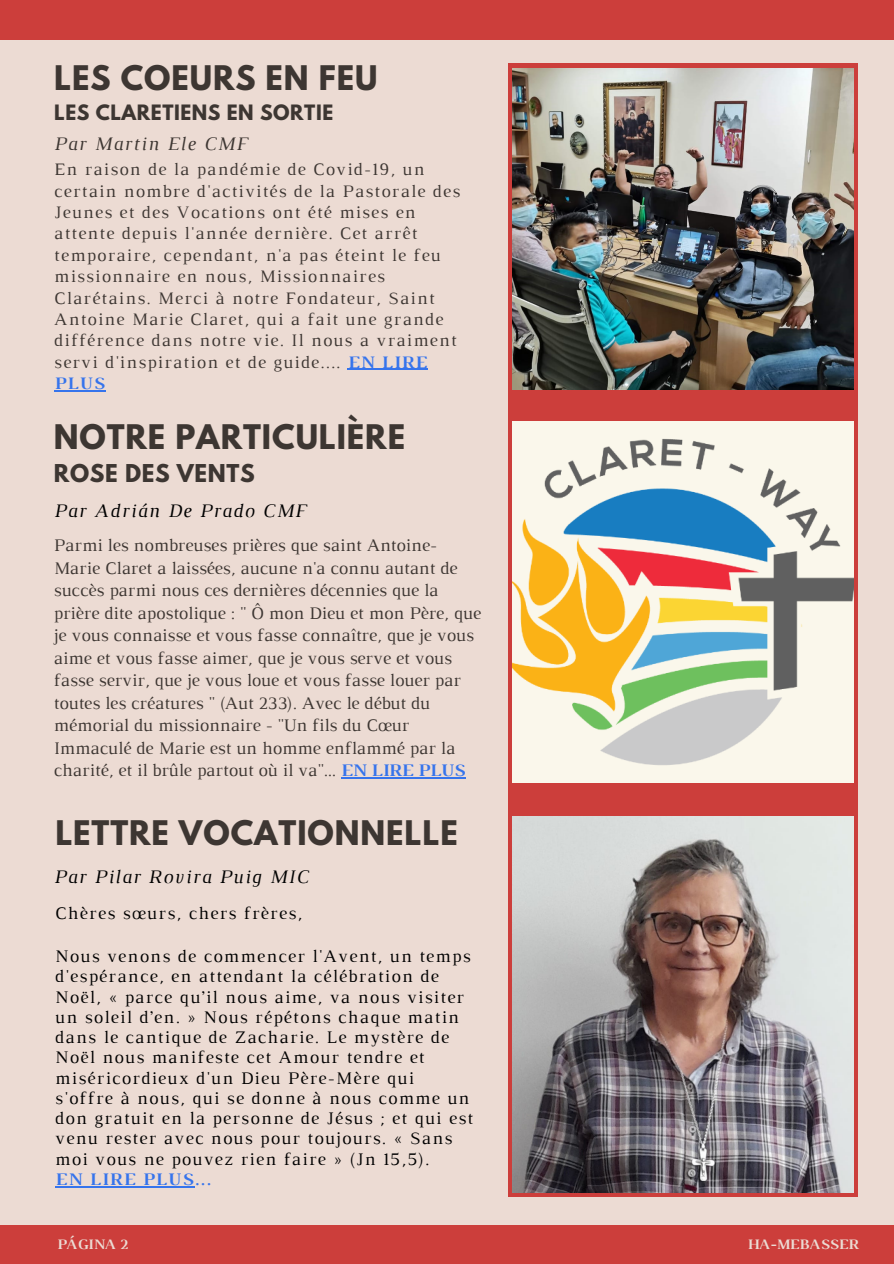
<style>
.page{position:relative;width:894px;height:1264px;background:#fff}
.page>*{position:absolute;margin:0;border:0;box-sizing:border-box;transform-origin:0 0}
.t1{font:700 30px "League Spartan";letter-spacing:.03em;color:#3d3632}
.t2{font:700 21.75px "League Spartan";letter-spacing:.03em;color:#3d3632}
.t3{font:italic 19.5px "Luthier";letter-spacing:.07em;color:#000}
.t4{font:italic 19.5px "Luthier";letter-spacing:.07em;color:#3d3632}
.t5{font:700 18.75px "League Spartan";letter-spacing:.03em;color:#3d3632}
.t6{font:18px/22.5px "Luthier";color:#3d3632}
.t7{font:18px/20.2px "Luthier";letter-spacing:.07em;color:#000}
.t8{font:700 18px "Luthier";letter-spacing:.07em;color:#3674ec}
.t9{font:17.85px/21.5px "Luthier";letter-spacing:.07em;color:#3d3632}
.t10{font:700 14.7px "Luthier";color:#ecdbd3}
.s1{font-weight:700;color:#3674ec}
</style>
<div class="page">
<div style="left:0;top:0;width:893px;height:1263px;background:#ecdbd3"></div>
<div style="left:0;top:1224px;width:893px;height:39px;background:#cc3e3b"></div>
<div style="left:0;top:0;width:893px;height:39px;background:#cc3e3b"></div>
<hr style="left:347px;top:369px;width:81px;height:1px;background:#3674ec">
<hr style="left:54px;top:390px;width:52px;height:1px;background:#3674ec">
<hr style="left:341px;top:777px;width:124px;height:1px;background:#3674ec">
<hr style="left:55px;top:1186px;width:139px;height:1px;background:#3674ec">
<div style="left:508px;top:63px;width:349px;height:1133px;background:#cc3e3b"></div>
<img style="left:512px;top:421px;width:341px;height:361px">
<img style="left:512px;top:816px;width:341px;height:376px">
<img style="left:512px;top:68px;width:341px;height:321px">
<p class="t1" style="left:54px;top:63px;width:324px">LES COEURS EN FEU</p>
<p class="t5" style="left:54px;top:103px;width:280px">LES CLARETIENS EN SORTIE</p>
<p class="t4" style="left:54px;top:136px;width:195px">Par Martin Ele CMF</p>
<p class="t9" style="left:54px;top:160px;width:407px">En raison de la pandémie de Covid-19, un certain nombre d'activités de la Pastorale des Jeunes et des Vocations ont été mises en attente depuis l'année dernière. Cet arrêt temporaire, cependant, n'a pas éteint le feu missionnaire en nous, Missionnaires Clarétains. Merci à notre Fondateur, Saint Antoine Marie Claret, qui a fait une grande différence dans notre vie. Il nous a vraiment servi d'inspiration et de guide.... <span class="s1">EN LIRE PLUS</span></p>
<p class="t1" style="left:54px;top:422px;width:352px">NOTRE PARTICULIÈRE</p>
<p class="t2" style="left:54px;top:462px;width:202px">ROSE DES VENTS</p>
<p class="t3" style="left:54px;top:503px;width:253px">Par Adrián De Prado CMF</p>
<p class="t6" style="left:54px;top:535px;width:429px">Parmi les nombreuses prières que saint Antoine-Marie Claret a laissées, aucune n'a connu autant de succès parmi nous ces dernières décennies que la prière dite apostolique : " Ô mon Dieu et mon Père, que je vous connaisse et vous fasse connaître, que je vous aime et vous fasse aimer, que je vous serve et vous fasse servir, que je vous loue et vous fasse louer par toutes les créatures " (Aut 233). Avec le début du mémorial du missionnaire - "Un fils du Cœur Immaculé de Marie est un homme enflammé par la charité, et il brûle partout où il va"... <span class="s1">EN LIRE PLUS</span></p>
<p class="t1" style="left:55px;top:817px;width:404px">LETTRE VOCATIONNELLE</p>
<p class="t3" style="left:54px;top:869px;width:256px">Par Pilar Rovira Puig MIC</p>
<p class="t7" style="left:55px;top:904px;width:248px">Chères sœurs, chers frères,</p>
<p class="t7" style="left:55px;top:947px;width:419px">Nous venons de commencer l'Avent, un temps d'espérance, en attendant la célébration de Noël, « parce qu’il nous aime, va nous visiter un soleil d’en. » Nous répétons chaque matin dans le cantique de Zacharie. Le mystère de Noël nous manifeste cet Amour tendre et miséricordieux d'un Dieu Père-Mère qui s'offre à nous, qui se donne à nous comme un don gratuit en la personne de Jésus ; et qui est venu rester avec nous pour toujours. « Sans moi vous ne pouvez rien faire » (Jn 15,5).</p>
<p class="t8" style="left:55px;top:1172px;width:157px">EN LIRE PLUS...</p>
<p class="t10" style="left:57px;top:1239px;width:73px">PÁGINA 2</p>
<p class="t10" style="left:747px;top:1238px;width:112px">HA-MEBASSER</p>
</div>
